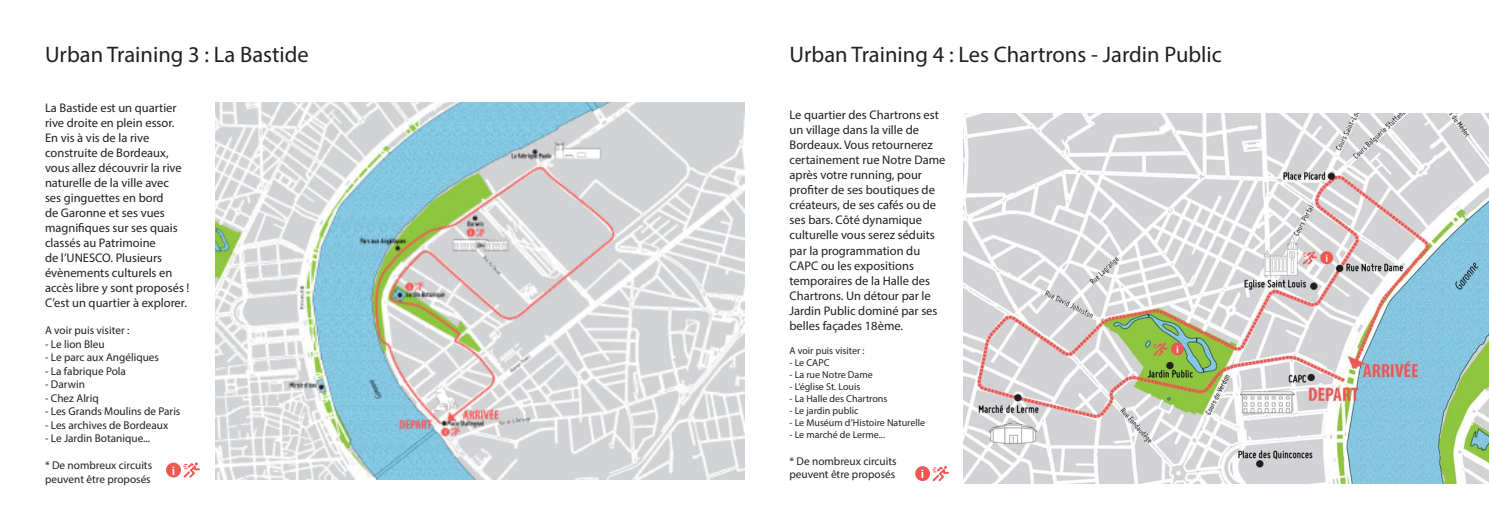
<style>
.page{position:relative;width:1489px;height:525px;background:#fff}
.page>*{position:absolute;margin:0;border:0;box-sizing:border-box;transform-origin:0 0}
.t1{font:22.5px "Myriad Pro";color:#231f20}
.t2{font:12.5px/15px "Myriad Pro";color:#231f20}
.t3{font:700 condensed 12.38px "Myriad Pro";color:#fff}
.t4{font:11.25px "Myriad Pro";color:#231f20}
.t5{font:10px "Myriad Pro";color:#231f20}
</style>
<div class="page">
<img style="left:216px;top:102px;width:528px;height:377px">
<img style="left:963px;top:113px;width:525px;height:370px">
<div style="left:166px;top:462px;width:15px;height:15px;background:#f05753;border-radius:50%"></div>
<svg style="left:183px;top:462px;width:17px;height:15px"></svg>
<div style="left:915px;top:466px;width:15px;height:14px;background:#f05753;border-radius:50%"></div>
<svg style="left:932px;top:466px;width:16px;height:15px"></svg>
<p class="t1" style="left:45px;top:40px;width:265px">Urban Training 3 : La Bastide</p>
<p class="t1" style="left:789px;top:40px;width:434px">Urban Training 4 : Les Chartrons - Jardin Public</p>
<p class="t2" style="left:45px;top:100px;width:133px">La Bastide est un quartier</p>
<p class="t2" style="left:45px;top:115px;width:131px">rive droite en plein essor.</p>
<p class="t2" style="left:45px;top:130px;width:146px">En vis à vis de la rive construite de Bordeaux, vous allez découvrir la rive naturelle de la ville avec<br>ses ginguettes en bord<br>de Garonne et ses vues magnifiques sur ses quais classés au Patrimoine<br>de l’UNESCO. Plusieurs évènements culturels en accès libre y sont proposés !<br>C’est un quartier à explorer.</p>
<p class="t4" style="left:45px;top:323px;width:86px">A voir puis visiter :</p>
<p class="t4" style="left:45px;top:337px;width:61px">- Le lion Bleu</p>
<p class="t4" style="left:45px;top:350px;width:115px">- Le parc aux Angéliques</p>
<p class="t4" style="left:45px;top:364px;width:82px">- La fabrique Pola</p>
<p class="t4" style="left:45px;top:377px;width:41px">- Darwin</p>
<p class="t4" style="left:45px;top:391px;width:55px">- Chez Alriq</p>
<p class="t4" style="left:45px;top:404px;width:137px">- Les Grands Moulins de Paris</p>
<p class="t4" style="left:45px;top:418px;width:125px">- Les archives de Bordeaux</p>
<p class="t4" style="left:45px;top:431px;width:107px">- Le Jardin Botanique...</p>
<p class="t4" style="left:45px;top:458px;width:109px">* De nombreux circuits</p>
<p class="t4" style="left:45px;top:472px;width:107px">peuvent être proposés</p>
<p class="t2" style="left:789px;top:107px;width:151px">Le quartier des Chartrons est</p>
<p class="t2" style="left:789px;top:122px;width:157px">un village dans la ville de<br>Bordeaux. Vous retournerez certainement rue Notre Dame après votre running, pour profiter de ses boutiques de créateurs, de ses cafés ou de ses bars. Côté dynamique culturelle vous serez séduits par la programmation du<br>CAPC ou les expositions temporaires de la Halle des<br>Chartrons. Un détour par le<br>Jardin Public dominé par ses belles façades 18ème.</p>
<p class="t5" style="left:789px;top:344px;width:76px">A voir puis visiter :</p>
<p class="t5" style="left:789px;top:356px;width:41px">- Le CAPC</p>
<p class="t5" style="left:789px;top:368px;width:85px">- La rue Notre Dame</p>
<p class="t5" style="left:789px;top:380px;width:72px">- L’église St. Louis</p>
<p class="t5" style="left:789px;top:392px;width:99px">- La Halle des Chartrons</p>
<p class="t5" style="left:789px;top:404px;width:71px">- Le jardin public</p>
<p class="t5" style="left:789px;top:416px;width:137px">- Le Muséum d’Histoire Naturelle</p>
<p class="t5" style="left:789px;top:428px;width:97px">- Le marché de Lerme...</p>
<p class="t4" style="left:789px;top:454px;width:109px">* De nombreux circuits</p>
<p class="t4" style="left:789px;top:467px;width:107px">peuvent être proposés</p>
<p class="t3" style="left:172px;top:462px;width:4px">i</p>
<p class="t3" style="left:921px;top:466px;width:4px">i</p>
</div>
